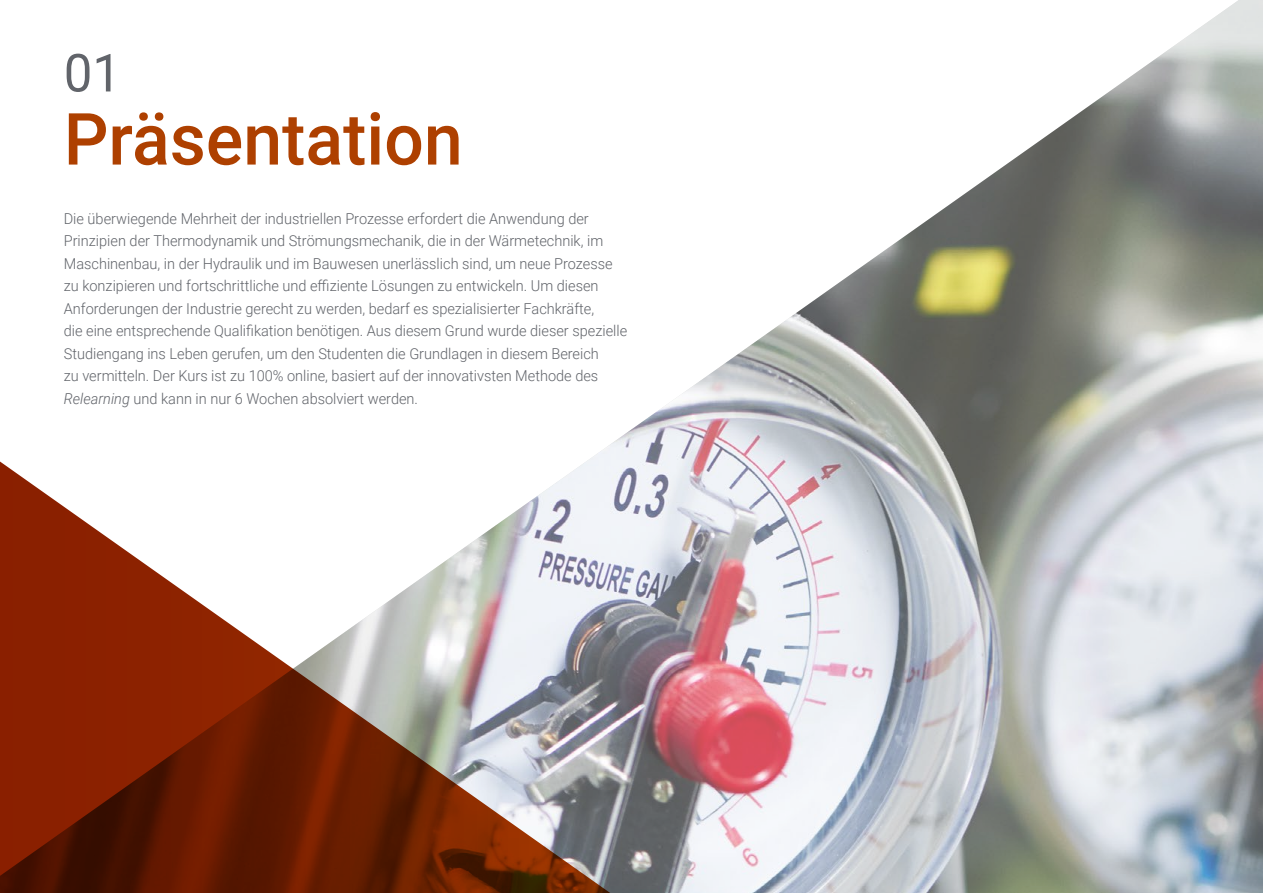
<style>
.page{position:relative;width:1263px;height:893px;background:#fff}
.page>*{position:absolute;margin:0;border:0;box-sizing:border-box;transform-origin:0 0}
.t1{font:500 72px "Roboto";color:#ae4000}
.t2{font:52.5px "Roboto";color:#61646a}
.t3{font:300 15px/22.5px "Roboto";color:#61646a}
.s1{font-style:italic}
</style>
<div class="page">
<img style="left:608px;top:0;width:655px;height:893px">
<svg style="left:0;top:446px;width:640px;height:447px"></svg>
<h2 class="t2" style="left:64px;top:36px;width:59px">01</h2>
<h1 class="t1" style="left:64px;top:89px;width:400px">Präsentation</h1>
<p class="t3" style="left:64px;top:206px;width:565px">Die überwiegende Mehrheit der industriellen Prozesse erfordert die Anwendung der Prinzipien der Thermodynamik und Strömungsmechanik, die in der Wärmetechnik, im Maschinenbau, in der Hydraulik und im Bauwesen unerlässlich sind, um neue Prozesse zu konzipieren und fortschrittliche und effiziente Lösungen zu entwickeln. Um diesen Anforderungen der Industrie gerecht zu werden, bedarf es spezialisierter Fachkräfte,<br>die eine entsprechende Qualifikation benötigen. Aus diesem Grund wurde dieser spezielle Studiengang ins Leben gerufen, um den Studenten die Grundlagen in diesem Bereich<br>zu vermitteln. Der Kurs ist zu 100% online, basiert auf der innovativsten Methode des <span class="s1">Relearning</span> und kann in nur 6 Wochen absolviert werden.</p>
</div>
